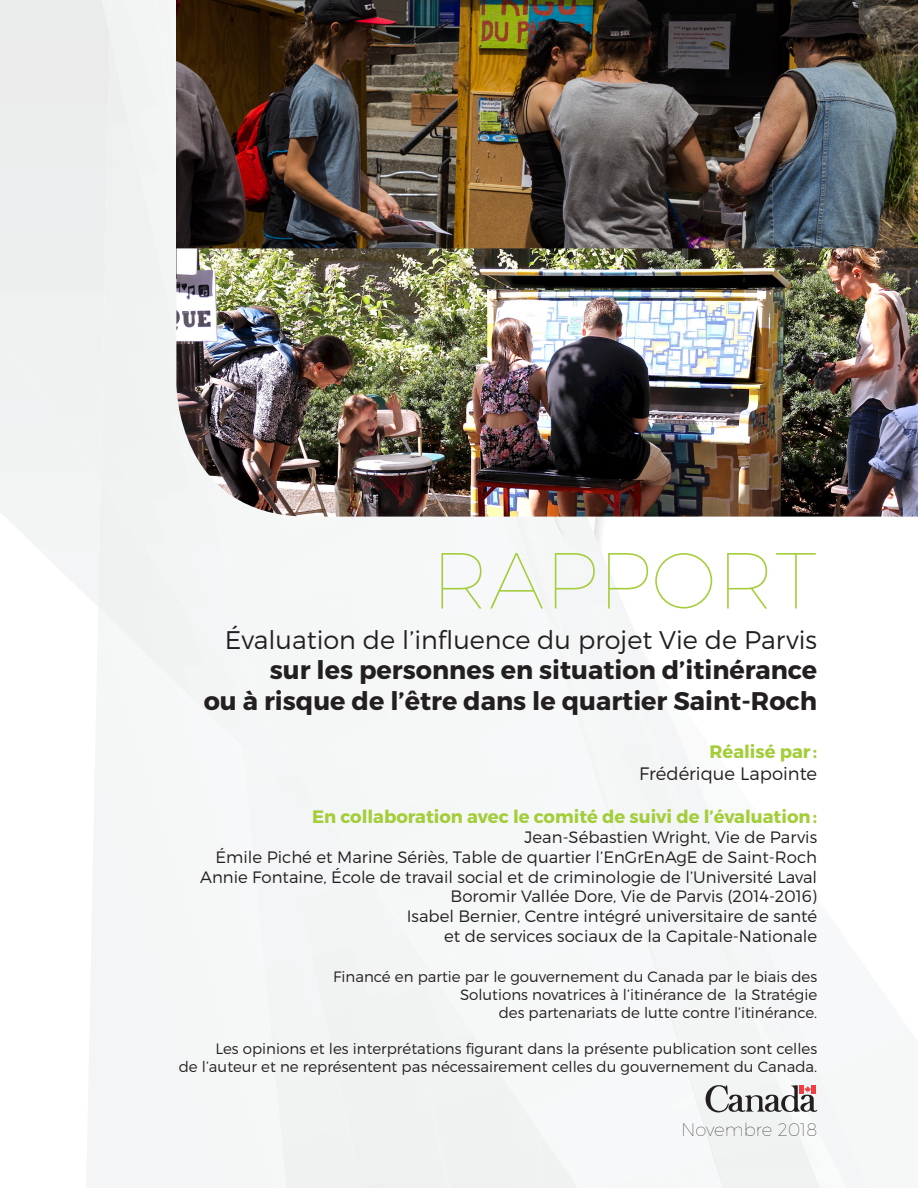
<style>
.page{position:relative;width:918px;height:1188px;background:#fff}
.page>*{position:absolute;margin:0;border:0;box-sizing:border-box;transform-origin:0 0}
.t1{font:100 79.35px "Montserrat";letter-spacing:.01em;color:#a3cd39}
.t2{font:700 25.5px/30.6px "Montserrat";color:#231f20;text-align:right}
.t3{font:700 18px "Montserrat";color:#a3cd39}
.t4{font:300 18px "Montserrat";color:#231f20}
.t5{font:100 18px "Montserrat";color:#231f20}
.t6{font:300 16.5px/19.8px "Montserrat";color:#231f20;text-align:right}
.t7{font:300 15px/18px "Montserrat";color:#231f20;text-align:right}
.s1{font-weight:300}
</style>
<div class="page">
<svg style="left:0;top:482px;width:98px;height:124px"></svg>
<div style="left:87px;top:757px;width:141px;height:431px;background:#f4f5f6"></div>
<img style="left:845px;top:1170px;width:1px;height:15px">
<img style="left:844px;top:1156px;width:1px;height:27px">
<img style="left:841px;top:1130px;width:1px;height:58px">
<img style="left:840px;top:1124px;width:1px;height:64px">
<img style="left:837px;top:1117px;width:1px;height:71px">
<img style="left:836px;top:1114px;width:1px;height:74px">
<div style="left:259px;top:769px;width:561px;height:419px;background:#f3f4f4"></div>
<img style="left:570px;top:517px;width:165px;height:456px">
<img style="left:564px;top:600px;width:158px;height:567px">
<img style="left:541px;top:1045px;width:156px;height:143px">
<div style="left:232px;top:595px;width:332px;height:174px;background:#f6f8f8"></div>
<div style="left:293px;top:767px;width:328px;height:116px;background:#f6f8f8"></div>
<img style="left:380px;top:881px;width:266px;height:59px">
<img style="left:549px;top:938px;width:115px;height:57px">
<img style="left:549px;top:995px;width:132px;height:59px">
<img style="left:556px;top:1052px;width:143px;height:59px">
<img style="left:615px;top:1109px;width:102px;height:60px">
<img style="left:562px;top:668px;width:31px;height:101px">
<img style="left:674px;top:1167px;width:49px;height:21px">
<img style="left:619px;top:853px;width:10px;height:30px">
<div style="left:349px;top:517px;width:192px;height:83px;background:#f6f8f8"></div>
<img style="left:102px;top:0;width:8px;height:35px">
<div style="left:101px;top:35px;width:86px;height:647px;background:#f0f1f1"></div>
<div style="left:110px;top:0;width:58px;height:552px;background:#f1f3f3"></div>
<img style="left:162px;top:0;width:6px;height:439px">
<img style="left:163px;top:0;width:1px;height:438px">
<img style="left:164px;top:0;width:4px;height:438px">
<img style="left:165px;top:0;width:3px;height:437px">
<img style="left:166px;top:0;width:1px;height:436px">
<img style="left:167px;top:0;width:1px;height:435px">
<div style="left:168px;top:1px;width:19px;height:551px;background:#f3f4f4"></div>
<div style="left:187px;top:517px;width:162px;height:199px;background:#f5f7f7"></div>
<div style="left:351px;top:853px;width:42px;height:62px;background:#f4f5f6"></div>
<div style="left:387px;top:888px;width:162px;height:246px;background:#f6f8f8"></div>
<img style="left:176px;top:0;width:742px;height:248px">
<img style="left:176px;top:248px;width:742px;height:269px">
<svg style="left:706px;top:1085px;width:111px;height:27px"></svg>
<p class="t1" style="left:431px;top:532px;width:387px">RAPPORT</p>
<p class="t2" style="left:204px;top:625px;width:615px"><span class="s1">Évaluation de l’influence du projet Vie de Parvis </span>sur les personnes en situation d’itinérance<br>ou à risque de l’être dans le quartier Saint-Roch</p>
<p class="t3" style="left:710px;top:741px;width:109px">Réalisé par :</p>
<p class="t4" style="left:639px;top:763px;width:180px">Frédérique Lapointe</p>
<p class="t3" style="left:312px;top:806px;width:507px">En collaboration avec le comité de suivi de l’évaluation:</p>
<p class="t6" style="left:525px;top:827px;width:294px">Jean-Sébastien Wright, Vie de Parvis</p>
<p class="t6" style="left:216px;top:847px;width:603px">Émile Piché et Marine Sériès, Table de quartier l’EnGrEnAgE de Saint-Roch</p>
<p class="t6" style="left:200px;top:867px;width:619px">Annie Fontaine, École de travail social et de criminologie de l’Université Laval</p>
<p class="t6" style="left:451px;top:886px;width:368px">Boromir Vallée Dore, Vie de Parvis (2014-2016)</p>
<p class="t6" style="left:407px;top:906px;width:412px">Isabel Bernier, Centre intégré universitaire de santé et de services sociaux de la Capitale-Nationale</p>
<p class="t7" style="left:333px;top:967px;width:486px">Financé en partie par le gouvernement du Canada par le biais des<br>Solutions novatrices à l’itinérance de la Stratégie<br>des partenariats de lutte contre l’itinérance.</p>
<p class="t7" style="left:179px;top:1039px;width:640px">Les opinions et les interprétations figurant dans la présente publication sont celles<br>de l’auteur et ne représentent pas nécessairement celles du gouvernement du Canada.</p>
<p class="t5" style="left:681px;top:1119px;width:137px">Novembre 2018</p>
</div>
